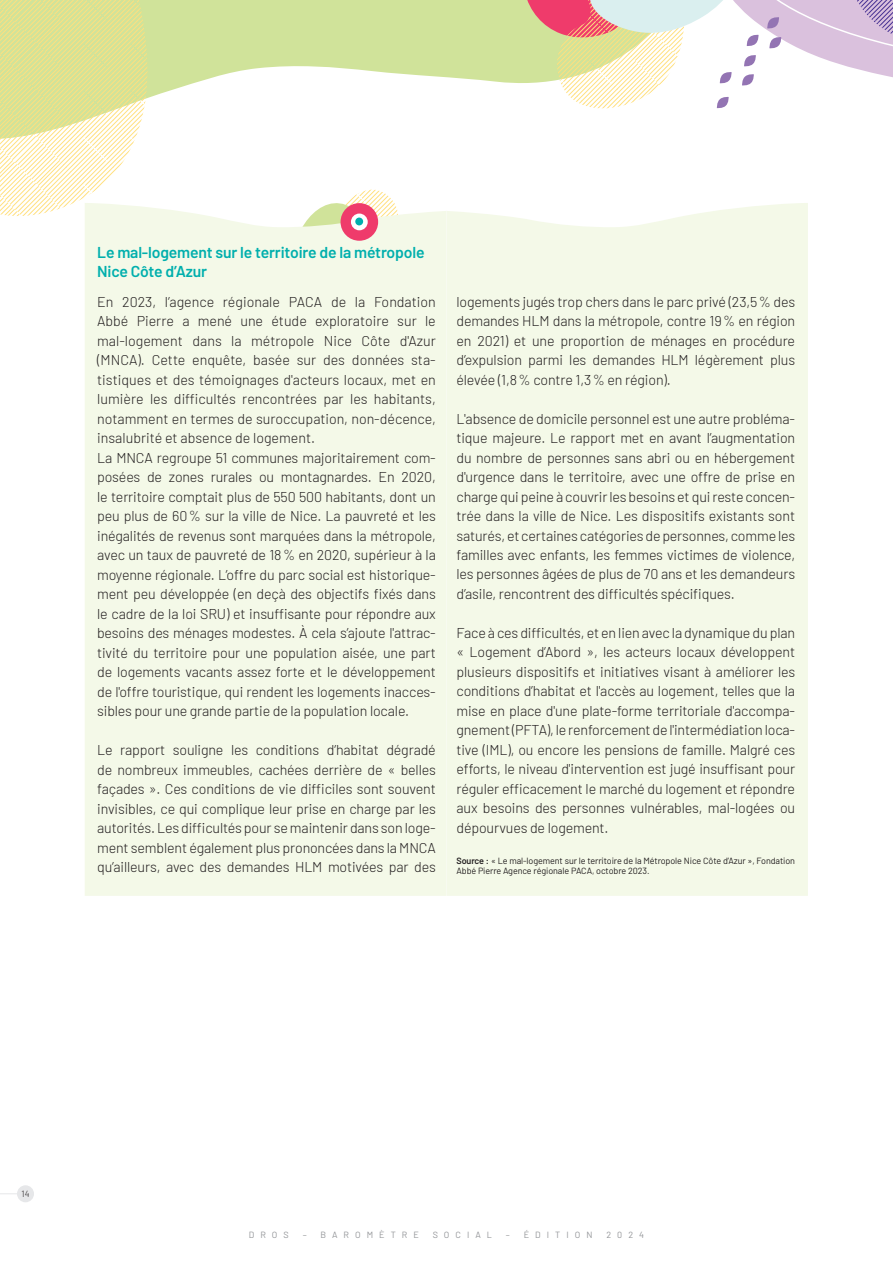
<style>
.page{position:relative;width:893px;height:1263px;background:#fff}
.page>*{position:absolute;margin:0;border:0;box-sizing:border-box;transform-origin:0 0}
.t1{font:600 15.75px/19.5px "Barlow";letter-spacing:-.01em;color:#00afad}
.t2{font:300 14.25px/19.5px "Barlow";letter-spacing:-.01em;color:#231f20;text-align:justify}
.t3{font:9px/10.8px "Barlow";letter-spacing:-.01em;color:#231f20}
.t4{font:9px "Barlow";letter-spacing:.67em;color:#939598}
.t5{font:300 9px "Barlow";color:#231f20}
.s1{font-weight:600}
</style>
<div class="page">
<svg style="left:150px;top:0;width:369px;height:97px;fill:#d0e39a"></svg>
<svg style="left:0;top:0;width:150px;height:216px"></svg>
<svg style="left:519px;top:0;width:374px;height:109px"></svg>
<hr style="left:0;top:1193px;width:30px;height:1px;background:#e6e7e9">
<div style="left:17px;top:1185px;width:17px;height:17px;background:#e6e7e9;border-radius:50%"></div>
<div style="left:85px;top:203px;width:361px;height:693px;background:#f4f9e8"></div>
<div style="left:446px;top:203px;width:362px;height:693px;background:#f4f9e8"></div>
<svg style="left:292px;top:189px;width:122px;height:145px;background:#f4efe0"></svg>
<div style="left:355px;top:218px;width:8px;height:7px;background:#00afad;border-radius:50%"></div>
<p class="t1" style="left:97px;top:241px;width:329px">Le mal-logement sur le territoire de la métropole<br>Nice Côte d’Azur</p>
<p class="t2" style="left:97px;top:291px;width:340px;text-align:left">En 2023, l’agence régionale PACA de la Fondation Abbé Pierre a mené une étude exploratoire sur le mal-logement dans la métropole Nice Côte d'Azur (MNCA). Cette enquête, basée sur des données sta&shy;tistiques et des témoignages d'acteurs locaux, met en lumière les difficultés rencontrées par les habitants, notamment en termes de suroccupation, non-décence, insalubrité et absence de logement.<br>La MNCA regroupe 51 communes majoritairement com&shy;posées de zones rurales ou montagnardes. En 2020, le territoire comptait plus de 550 500 habitants, dont un peu plus de 60% sur la ville de Nice. La pauvreté et les inégalités de revenus sont marquées dans la métropole, avec un taux de pauvreté de 18% en 2020, supérieur à la moyenne régionale. L’offre du parc social est historique&shy;ment peu développée (en deçà des objectifs fixés dans le cadre de la loi SRU) et insuffisante pour répondre aux besoins des ménages modestes. À cela s’ajoute l'attrac&shy;tivité du territoire pour une population aisée, une part de logements vacants assez forte et le développement de l'offre touristique, qui rendent les logements inacces&shy;sibles pour une grande partie de la population locale.</p>
<p class="t2" style="left:97px;top:739px;width:340px">Le rapport souligne les conditions d’habitat dégradé de nombreux immeubles, cachées derrière de « belles façades ». Ces conditions de vie difficiles sont souvent invisibles, ce qui complique leur prise en charge par les autorités. Les difficultés pour se maintenir dans son loge&shy;ment semblent également plus prononcées dans la MNCA qu’ailleurs, avec des demandes HLM motivées par des</p>
<p class="t2" style="left:456px;top:291px;width:340px">logements jugés trop chers dans le parc privé (23,5% des demandes HLM dans la métropole, contre 19% en région en 2021) et une proportion de ménages en procédure d’expulsion parmi les demandes HLM légèrement plus élevée (1,8% contre 1,3% en région).</p>
<p class="t2" style="left:456px;top:408px;width:340px">L'absence de domicile personnel est une autre probléma&shy;tique majeure. Le rapport met en avant l’augmentation du nombre de personnes sans abri ou en hébergement d'urgence dans le territoire, avec une offre de prise en charge qui peine à couvrir les besoins et qui reste concen&shy;trée dans la ville de Nice. Les dispositifs existants sont saturés, et certaines catégories de personnes, comme les familles avec enfants, les femmes victimes de violence, les personnes âgées de plus de 70 ans et les demandeurs d’asile, rencontrent des difficultés spécifiques.</p>
<p class="t2" style="left:456px;top:622px;width:340px">Face à ces difficultés, et en lien avec la dynamique du plan « Logement d’Abord », les acteurs locaux développent plusieurs dispositifs et initiatives visant à améliorer les conditions d’habitat et l'accès au logement, telles que la mise en place d'une plate-forme territoriale d'accompa&shy;gnement (PFTA), le renforcement de l'intermédiation loca&shy;tive (IML), ou encore les pensions de famille. Malgré ces efforts, le niveau d'intervention est jugé insuffisant pour réguler efficacement le marché du logement et répondre aux besoins des personnes vulnérables, mal-logées ou dépourvues de logement.</p>
<p class="t3" style="left:456px;top:854px;width:340px"><span class="s1">Source :</span> « Le mal-logement sur le territoire de la Métropole Nice Côte d’Azur », Fondation<br>Abbé Pierre Agence régionale PACA, octobre 2023.</p>
<p class="t5" style="left:22px;top:1187px;width:9px">14</p>
<p class="t4" style="left:249px;top:1228px;width:42px">DROS</p>
<p class="t4" style="left:303px;top:1228px;width:118px">– BAROMÈTRE</p>
<p class="t4" style="left:433px;top:1228px;width:61px">SOCIAL</p>
<p class="t4" style="left:506px;top:1228px;width:88px">– ÉDITION</p>
<p class="t4" style="left:606px;top:1228px;width:39px">2024</p>
</div>
